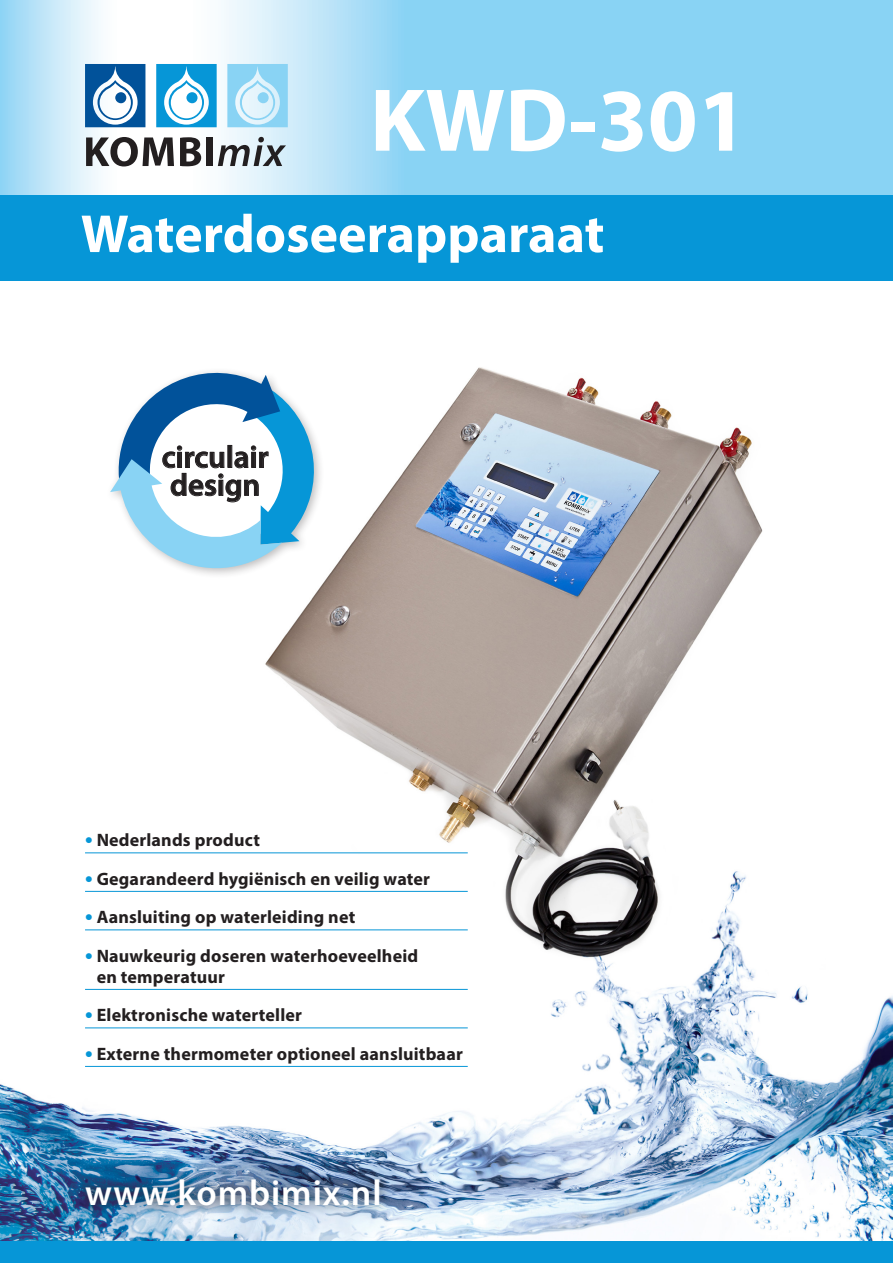
<style>
.page{position:relative;width:893px;height:1263px;background:#fff}
.page>*{position:absolute;margin:0;border:0;box-sizing:border-box;transform-origin:0 0}
.t1{font:700 90px "Myriad Pro";color:#fff}
.t2{font:700 54px "Myriad Pro";color:#fff}
.t3{font:600 36px "Myriad Pro";letter-spacing:.025em;color:#fff}
.t4{font:600 31.05px/27.9px "Myriad Pro";color:#231f20}
.t5{font:700 18px/21px "Myriad Pro";letter-spacing:.01em;color:#231f20}
.s1{font-size:22.5px;color:#0696d7}
</style>
<div class="page">
<img style="left:265px;top:367px;width:498px;height:457px">
<img style="left:0;top:824px;width:893px;height:418px">
<div style="left:76px;top:1169px;width:314px;height:47px;background:#231f20;opacity:.75"></div>
<hr style="left:85px;top:852px;width:383px;height:1px;background:#0696d7">
<hr style="left:85px;top:891px;width:383px;height:1px;background:#0696d7">
<hr style="left:85px;top:929px;width:383px;height:1px;background:#0696d7">
<hr style="left:85px;top:989px;width:383px;height:1px;background:#0696d7">
<hr style="left:85px;top:1027px;width:383px;height:1px;background:#0696d7">
<hr style="left:85px;top:1066px;width:383px;height:1px;background:#0696d7">
<div style="left:0;top:1242px;width:893px;height:21px;background:#0696d7"></div>
<div style="left:106px;top:367px;width:219px;height:212px;background:#fff"></div>
<svg style="left:110px;top:367px;width:217px;height:209px"></svg>
<svg style="left:187px;top:0;width:706px;height:195px;background:#98d8f5"></svg>
<div style="left:0;top:0;width:119px;height:209px;background:linear-gradient(to right,#93d5f5,#fff)"></div>
<div style="left:0;top:195px;width:893px;height:85px;background:#0696d7"></div>
<svg style="left:85px;top:64px;width:60px;height:63px"></svg>
<svg style="left:156px;top:64px;width:61px;height:63px"></svg>
<svg style="left:227px;top:64px;width:61px;height:63px;background:#a8def6"></svg>
<svg style="left:86px;top:137px;width:88px;height:29px"></svg>
<svg style="left:180px;top:137px;width:21px;height:29px"></svg>
<div style="left:207px;top:137px;width:6px;height:29px;background:#231f20"></div>
<svg style="left:218px;top:137px;width:68px;height:29px;background:#a3abb0"></svg>
<p class="t1" style="left:370px;top:62px;width:379px">KWD-301</p>
<p class="t2" style="left:81px;top:199px;width:525px">Waterdoseerapparaat</p>
<p class="t4" style="left:162px;top:442px;width:108px">circulair design</p>
<p class="t5" style="left:85px;top:829px;width:176px"><span class="s1">•</span> Nederlands product</p>
<p class="t5" style="left:85px;top:867px;width:347px"><span class="s1">•</span> Gegarandeerd hygiënisch en veilig water</p>
<p class="t5" style="left:85px;top:906px;width:272px"><span class="s1">•</span> Aansluiting op waterleiding net</p>
<p class="t5" style="left:97px;top:944px;width:323px;text-indent:-12px"><span class="s1">•</span> Nauwkeurig doseren waterhoeveelheid en temperatuur</p>
<p class="t5" style="left:85px;top:1004px;width:219px"><span class="s1">•</span> Elektronische waterteller</p>
<p class="t5" style="left:85px;top:1042px;width:379px"><span class="s1">•</span> Externe thermometer optioneel aansluitbaar</p>
<p class="t3" style="left:85px;top:1170px;width:298px">www.kombimix.nl</p>
</div>
